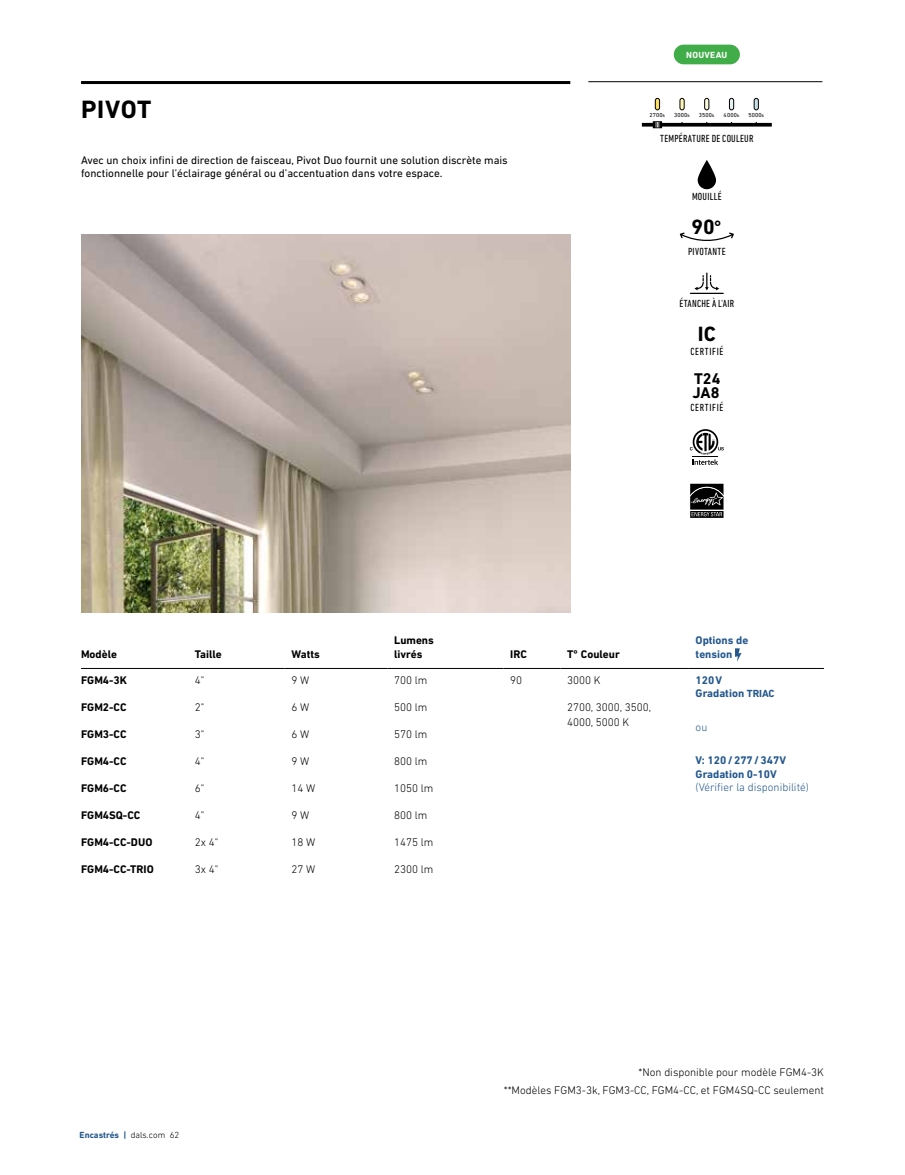
<style>
.page{position:relative;width:905px;height:1175px;background:#fff}
.page>*{position:absolute;margin:0;border:0;box-sizing:border-box;transform-origin:0 0}
.t1{font:700 25.5px "DIN Next LT Pro";letter-spacing:.025em;color:#000}
.t2{font:700 21px "DIN Next LT Pro";color:#000}
.t3{font:700 15.75px/13.5px "DIN Next LT Pro";color:#000}
.t4{font:300 11.25px/15px "DIN Next LT Pro";color:#000}
.t5{font:11.25px/13.5px "DIN Next LT Pro";color:#000}
.t6{font:700 11.25px/13.5px "DIN Next LT Pro";color:#000}
.t7{font:700 11.25px/13.5px "DIN Next LT Pro";color:#24588d}
.t8{font:300 11.25px "DIN Next LT Pro";color:#24588d}
.t9{font:condensed 10.5px "DIN Next LT Pro";letter-spacing:.03em;color:#000}
.t10{font:condensed 10.5px "DIN Next LT Pro";letter-spacing:.065em;color:#000}
.t11{font:700 9px "DIN Next LT Pro";color:#24588d}
.t12{font:700 9px "DIN Next LT Pro";letter-spacing:.03em;color:#fff}
.t13{font:5.85px "DIN Next LT Pro";letter-spacing:.025em;color:#000}
.s1{font-size:4.65px}
.s2{font-size:18px}
.s3{font-size:10.5px}
.s4{font-weight:300;color:#000}
</style>
<div class="page">
<hr style="left:81px;top:81px;width:489px;height:3px;background:#000">
<hr style="left:81px;top:668px;width:107px;height:1px;background:#000">
<hr style="left:188px;top:668px;width:97px;height:1px;background:#000">
<hr style="left:285px;top:668px;width:102px;height:1px;background:#000">
<hr style="left:387px;top:668px;width:116px;height:1px;background:#000">
<hr style="left:503px;top:668px;width:57px;height:1px;background:#000">
<hr style="left:560px;top:668px;width:129px;height:1px;background:#000">
<hr style="left:688px;top:668px;width:136px;height:1px;background:#000">
<svg style="left:735px;top:648px;width:6px;height:14px"></svg>
<img style="left:81px;top:234px;width:489px;height:379px">
<hr style="left:588px;top:81px;width:234px;height:1px;background:#000">
<svg style="left:655px;top:98px;width:5px;height:12px"></svg>
<svg style="left:704px;top:98px;width:5px;height:12px"></svg>
<svg style="left:729px;top:98px;width:5px;height:12px"></svg>
<svg style="left:679px;top:98px;width:5px;height:12px"></svg>
<svg style="left:661px;top:123px;width:110px;height:4px"></svg>
<svg style="left:642px;top:123px;width:12px;height:4px"></svg>
<svg style="left:652px;top:121px;width:10px;height:7px"></svg>
<svg style="left:753px;top:98px;width:5px;height:12px"></svg>
<div style="left:673px;top:45px;width:67px;height:19px;background:#41ad49;border-radius:10px"></div>
<svg style="left:697px;top:160px;width:19px;height:29px"></svg>
<div style="left:689px;top:483px;width:35px;height:27px;background:#c1c1c1"></div>
<svg style="left:689px;top:484px;width:35px;height:34px"></svg>
<svg style="left:689px;top:429px;width:34px;height:36px"></svg>
<svg style="left:694px;top:272px;width:25px;height:18px"></svg>
<hr style="left:690px;top:293px;width:33px;height:1px;background:#000">
<svg style="left:679px;top:232px;width:54px;height:9px"></svg>
<h1 class="t1" style="left:81px;top:94px;width:72px">PIVOT</h1>
<p class="t5" style="left:81px;top:153px;width:428px">Avec un choix infini de direction de faisceau, Pivot Duo fournit une solution discrète mais fonctionnelle pour l’éclairage général ou d’accentuation dans votre espace.</p>
<p class="t12" style="left:686px;top:49px;width:43px">NOUVEAU</p>
<p class="t13" style="left:649px;top:112px;width:17px">2700<span class="s1">k</span></p>
<p class="t13" style="left:674px;top:112px;width:17px">3000<span class="s1">k</span></p>
<p class="t13" style="left:699px;top:112px;width:17px">3500<span class="s1">k</span></p>
<p class="t13" style="left:723px;top:112px;width:17px">4000<span class="s1">k</span></p>
<p class="t13" style="left:748px;top:112px;width:17px">5000<span class="s1">k</span></p>
<p class="t9" style="left:660px;top:132px;width:95px">TEMPÉRATURE DE COULEUR</p>
<p class="t9" style="left:692px;top:191px;width:31px">MOUILLÉ</p>
<h2 class="t2" style="left:691px;top:215px;width:32px">90<span class="s2">°</span></h2>
<p class="t9" style="left:688px;top:245px;width:39px">PIVOTANTE</p>
<p class="t9" style="left:679px;top:298px;width:56px">ÉTANCHE À L'AIR</p>
<h2 class="t2" style="left:697px;top:321px;width:20px">IC</h2>
<p class="t10" style="left:690px;top:345px;width:34px">CERTIFIÉ</p>
<h3 class="t3" style="left:692px;top:372px;width:29px">T24<br>JA8</h3>
<p class="t10" style="left:690px;top:401px;width:34px">CERTIFIÉ</p>
<p class="t6" style="left:81px;top:647px;width:38px">Modèle</p>
<p class="t6" style="left:195px;top:647px;width:29px">Taille</p>
<p class="t6" style="left:291px;top:647px;width:30px">Watts</p>
<p class="t6" style="left:394px;top:633px;width:41px">Lumens livrés</p>
<p class="t6" style="left:510px;top:647px;width:18px">IRC</p>
<p class="t6" style="left:567px;top:647px;width:54px">T° Couleur</p>
<p class="t7" style="left:695px;top:633px;width:54px">Options de tension</p>
<p class="t6" style="left:81px;top:673px;width:48px">FGM4-3K</p>
<p class="t4" style="left:195px;top:672px;width:11px">4"</p>
<p class="t4" style="left:291px;top:672px;width:19px">9 W</p>
<p class="t4" style="left:394px;top:672px;width:35px">700 lm</p>
<p class="t4" style="left:510px;top:672px;width:13px">90</p>
<p class="t4" style="left:567px;top:672px;width:35px">3000 K</p>
<p class="t7" style="left:695px;top:673px;width:81px">120V<br>Gradation <span class="s3">TRIAC</span></p>
<p class="t8" style="left:695px;top:720px;width:13px">ou</p>
<p class="t7" style="left:695px;top:753px;width:92px">V: 120/277/347V<br>Gradation 0-10V</p>
<p class="t8" style="left:695px;top:781px;width:115px">(Vérifier la disponibilité)</p>
<p class="t6" style="left:81px;top:700px;width:47px">FGM2-CC</p>
<p class="t4" style="left:195px;top:699px;width:11px">2"</p>
<p class="t4" style="left:291px;top:699px;width:19px">6 W</p>
<p class="t4" style="left:394px;top:699px;width:35px">500 lm</p>
<p class="t4" style="left:567px;top:699px;width:86px">2700, 3000, 3500,<br>4000, 5000 K</p>
<p class="t6" style="left:81px;top:727px;width:47px">FGM3-CC</p>
<p class="t4" style="left:195px;top:726px;width:11px">3"</p>
<p class="t4" style="left:291px;top:726px;width:19px">6 W</p>
<p class="t4" style="left:394px;top:726px;width:35px">570 lm</p>
<p class="t6" style="left:81px;top:754px;width:47px">FGM4-CC</p>
<p class="t4" style="left:195px;top:753px;width:11px">4"</p>
<p class="t4" style="left:291px;top:753px;width:19px">9 W</p>
<p class="t4" style="left:394px;top:753px;width:35px">800 lm</p>
<p class="t6" style="left:81px;top:781px;width:47px">FGM6-CC</p>
<p class="t4" style="left:195px;top:780px;width:11px">6"</p>
<p class="t4" style="left:291px;top:780px;width:25px">14 W</p>
<p class="t4" style="left:394px;top:780px;width:41px">1050 lm</p>
<p class="t6" style="left:81px;top:808px;width:61px">FGM4SQ-CC</p>
<p class="t4" style="left:195px;top:807px;width:11px">4"</p>
<p class="t4" style="left:291px;top:807px;width:19px">9 W</p>
<p class="t4" style="left:394px;top:807px;width:35px">800 lm</p>
<p class="t6" style="left:81px;top:835px;width:73px">FGM4-CC-DUO</p>
<p class="t4" style="left:195px;top:834px;width:25px">2x 4"</p>
<p class="t4" style="left:291px;top:834px;width:25px">18 W</p>
<p class="t4" style="left:394px;top:834px;width:41px">1475 lm</p>
<p class="t6" style="left:81px;top:862px;width:74px">FGM4-CC-TRIO</p>
<p class="t4" style="left:195px;top:861px;width:25px">3x 4"</p>
<p class="t4" style="left:291px;top:861px;width:25px">27 W</p>
<p class="t4" style="left:394px;top:861px;width:41px">2300 lm</p>
<p class="t11" style="left:80px;top:1129px;width:101px">Encastrés | <span class="s4">dals.com 62</span></p>
<p class="t4" style="left:504px;top:1062px;width:321px;line-height:18.3px;text-align:right">*Non disponible pour modèle FGM4-3K<br>**Modèles FGM3-3k, FGM3-CC, FGM4-CC, et FGM4SQ-CC seulement</p>
</div>
